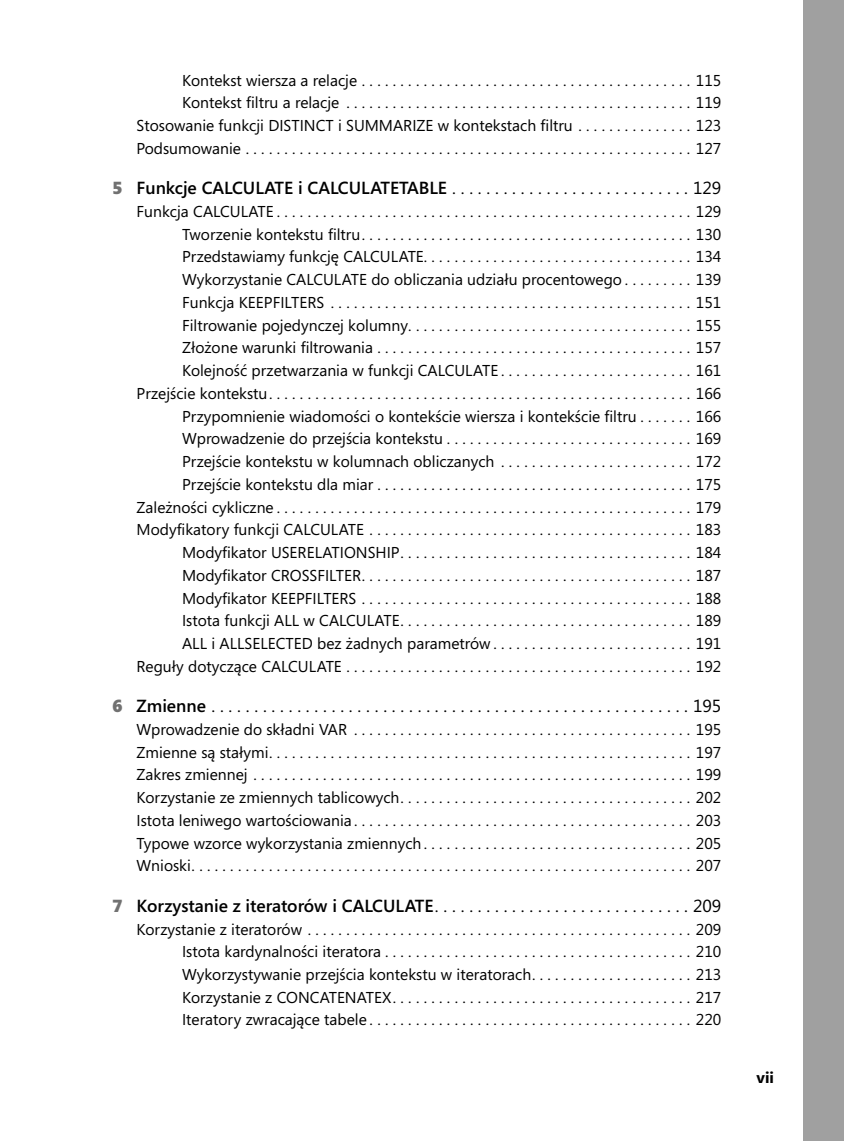
<style>
.page{position:relative;width:844px;height:1141px;background:#fff}
.page>*{position:absolute;margin:0;border:0;box-sizing:border-box;transform-origin:0 0}
.t1{font:17.5px "Segoe";color:#000}
.t2{font:600 17.5px "Segoe";color:#000}
.t3{font:15.75px/22.8px "Segoe";color:#000;text-align:right}
.t4{font:700 15.75px "Segoe";color:#000}
.s1{font-weight:900;color:#717171}
.s2{font-weight:400}
.s3{font-weight:600}
</style>
<div class="page">
<div style="left:803px;top:0;width:40px;height:1141px;background:#a0a0a0"></div>
<p class="t3" style="left:136px;top:70px;width:586px">Kontekst wiersza a relacje . . . . . . . . . . . . . . . . . . . . . . . . . . . . . . . . . . . . . . . . . . . 115<br>Kontekst filtru a relacje . . . . . . . . . . . . . . . . . . . . . . . . . . . . . . . . . . . . . . . . . . . . . 119<br>Stosowanie funkcji DISTINCT i SUMMARIZE w kontekstach filtru . . . . . . . . . . . . . . . 123<br>Podsumowanie . . . . . . . . . . . . . . . . . . . . . . . . . . . . . . . . . . . . . . . . . . . . . . . . . . . . . . . . . . 127</p>
<p class="t2" style="left:112px;top:181px;width:610px"><span class="s1">5</span> Funkcje CALCULATE i CALCULATETABLE <span class="s2">. . . . . . . . . . . . . . . . . . . . . . . . . . . . 129</span></p>
<p class="t3" style="left:136px;top:202px;width:586px">Funkcja CALCULATE . . . . . . . . . . . . . . . . . . . . . . . . . . . . . . . . . . . . . . . . . . . . . . . . . . . . . . 129<br>Tworzenie kontekstu filtru . . . . . . . . . . . . . . . . . . . . . . . . . . . . . . . . . . . . . . . . . . . 130<br>Przedstawiamy funkcję CALCULATE. . . . . . . . . . . . . . . . . . . . . . . . . . . . . . . . . . . 134<br>Wykorzystanie CALCULATE do obliczania udziału procentowego . . . . . . . . . 139<br>Funkcja KEEPFILTERS . . . . . . . . . . . . . . . . . . . . . . . . . . . . . . . . . . . . . . . . . . . . . . . 151<br>Filtrowanie pojedynczej kolumny . . . . . . . . . . . . . . . . . . . . . . . . . . . . . . . . . . . . . 155<br>Złożone warunki filtrowania . . . . . . . . . . . . . . . . . . . . . . . . . . . . . . . . . . . . . . . . . 157<br>Kolejność przetwarzania w funkcji CALCULATE . . . . . . . . . . . . . . . . . . . . . . . . . 161<br>Przejście kontekstu . . . . . . . . . . . . . . . . . . . . . . . . . . . . . . . . . . . . . . . . . . . . . . . . . . . . . . . 166<br>Przypomnienie wiadomości o kontekście wiersza i kontekście filtru . . . . . . . 166<br>Wprowadzenie do przejścia kontekstu . . . . . . . . . . . . . . . . . . . . . . . . . . . . . . . . 169<br>Przejście kontekstu w kolumnach obliczanych . . . . . . . . . . . . . . . . . . . . . . . . . 172<br>Przejście kontekstu dla miar . . . . . . . . . . . . . . . . . . . . . . . . . . . . . . . . . . . . . . . . . 175<br>Zależności cykliczne . . . . . . . . . . . . . . . . . . . . . . . . . . . . . . . . . . . . . . . . . . . . . . . . . . . . . . 179<br>Modyfikatory funkcji CALCULATE . . . . . . . . . . . . . . . . . . . . . . . . . . . . . . . . . . . . . . . . . . 183<br>Modyfikator USERELATIONSHIP . . . . . . . . . . . . . . . . . . . . . . . . . . . . . . . . . . . . . . 184<br>Modyfikator CROSSFILTER . . . . . . . . . . . . . . . . . . . . . . . . . . . . . . . . . . . . . . . . . . . 187<br>Modyfikator KEEPFILTERS . . . . . . . . . . . . . . . . . . . . . . . . . . . . . . . . . . . . . . . . . . . 188<br>Istota funkcji ALL w CALCULATE . . . . . . . . . . . . . . . . . . . . . . . . . . . . . . . . . . . . . . 189<br>ALL i ALLSELECTED bez żadnych parametrów . . . . . . . . . . . . . . . . . . . . . . . . . . 191<br>Reguły dotyczące CALCULATE . . . . . . . . . . . . . . . . . . . . . . . . . . . . . . . . . . . . . . . . . . . . . 192</p>
<p class="t1" style="left:112px;top:699px;width:610px"><span class="s1">6</span> <span class="s3">Zmienne</span> . . . . . . . . . . . . . . . . . . . . . . . . . . . . . . . . . . . . . . . . . . . . . . . . . . . . . . . . 195</p>
<p class="t3" style="left:136px;top:720px;width:586px;text-align:justify">Wprowadzenie do składni VAR . . . . . . . . . . . . . . . . . . . . . . . . . . . . . . . . . . . . . . . . . . . . 195<br>Zmienne są stałymi . . . . . . . . . . . . . . . . . . . . . . . . . . . . . . . . . . . . . . . . . . . . . . . . . . . . . . . 197<br>Zakres zmiennej . . . . . . . . . . . . . . . . . . . . . . . . . . . . . . . . . . . . . . . . . . . . . . . . . . . . . . . . . 199<br>Korzystanie ze zmiennych tablicowych . . . . . . . . . . . . . . . . . . . . . . . . . . . . . . . . . . . . . . 202<br>Istota leniwego wartościowania . . . . . . . . . . . . . . . . . . . . . . . . . . . . . . . . . . . . . . . . . . . . 203<br>Typowe wzorce wykorzystania zmiennych . . . . . . . . . . . . . . . . . . . . . . . . . . . . . . . . . . . 205<br>Wnioski . . . . . . . . . . . . . . . . . . . . . . . . . . . . . . . . . . . . . . . . . . . . . . . . . . . . . . . . . . . . . . . . . 207</p>
<p class="t1" style="left:112px;top:899px;width:610px"><span class="s1">7</span> <span class="s3">Korzystanie z iteratorów i CALCULATE</span> . . . . . . . . . . . . . . . . . . . . . . . . . . . . . . 209</p>
<p class="t3" style="left:182px;top:919px;width:541px;text-align:justify;text-indent:-46px">Korzystanie z iteratorów . . . . . . . . . . . . . . . . . . . . . . . . . . . . . . . . . . . . . . . . . . . . . . . . . . 209<br>Istota kardynalności iteratora . . . . . . . . . . . . . . . . . . . . . . . . . . . . . . . . . . . . . . . . 210<br>Wykorzystywanie przejścia kontekstu w iteratorach . . . . . . . . . . . . . . . . . . . . . 213<br>Korzystanie z CONCATENATEX . . . . . . . . . . . . . . . . . . . . . . . . . . . . . . . . . . . . . . . 217<br>Iteratory zwracające tabele . . . . . . . . . . . . . . . . . . . . . . . . . . . . . . . . . . . . . . . . . . 220</p>
<p class="t4" style="left:756px;top:1068px;width:19px">vii</p>
</div>
